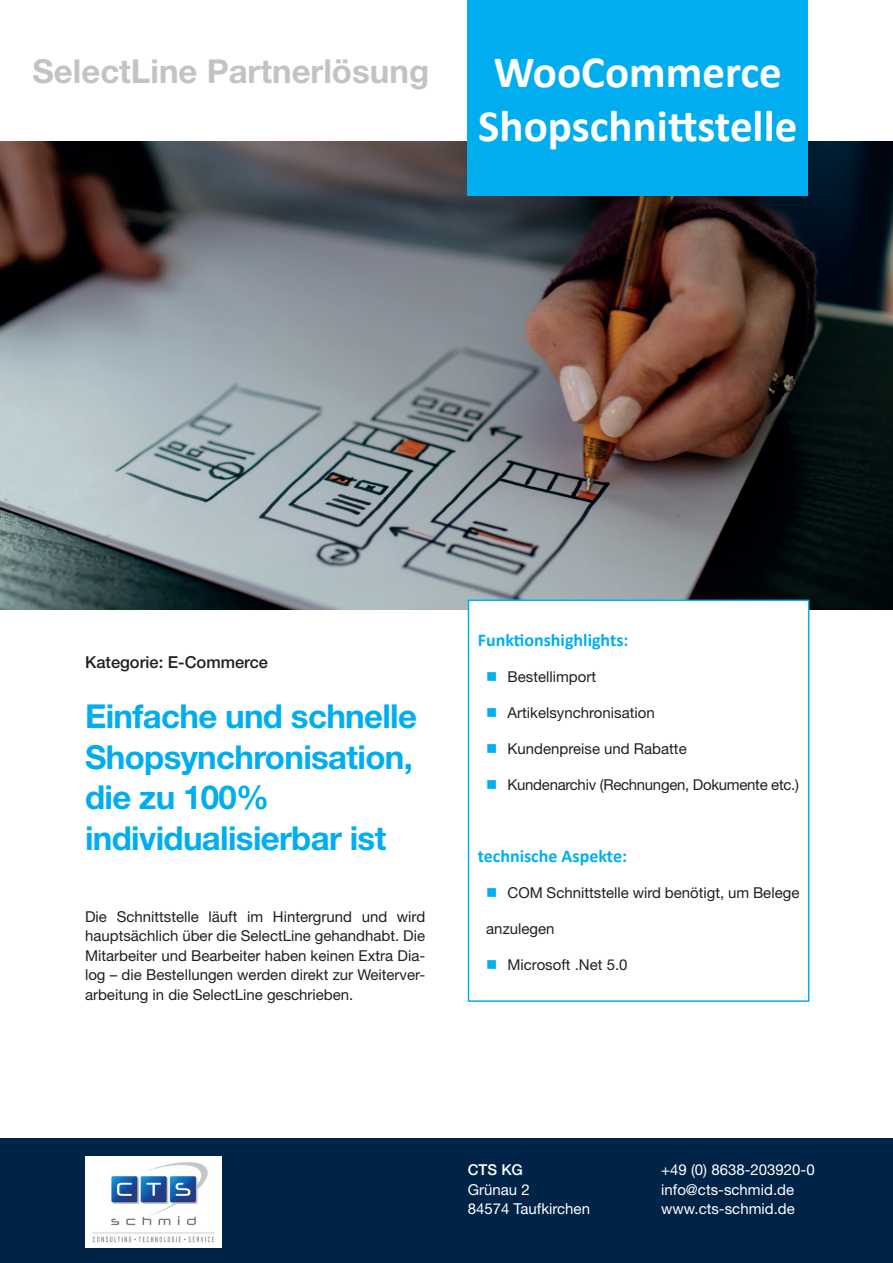
<style>
.page{position:relative;width:893px;height:1263px;background:#fff}
.page>*{position:absolute;margin:0;border:0;box-sizing:border-box;transform-origin:0 0}
.t1{font:700 45px/54px "Calibri";color:#fff;text-align:center}
.t2{font:700 33px/40.5px "Helvetica Neue LT Pro";letter-spacing:-.02em;color:#00aeef}
.t3{font:700 33px "Helvetica Neue LT Pro";color:#c2c3c3}
.t4{font:700 18px "Calibri";color:#00aeef}
.t5{font:500 16.5px "Helvetica Neue LT Pro";color:#231f20}
.t6{font:15px/19.5px "Helvetica Neue LT Pro";color:#231f20;text-align:justify}
.t7{font:15px/19.5px "Helvetica Neue LT Pro";color:#fff}
.t8{font:15px "Helvetica Neue LT Pro";letter-spacing:-.02em;color:#231f20}
.t9{font:500 15px "Helvetica Neue LT Pro";color:#fff}
.s1{color:#00aeef}
</style>
<div class="page">
<img style="left:0;top:142px;width:893px;height:468px">
<div style="left:468px;top:0;width:340px;height:195px;background:#00aeef"></div>
<div style="left:0;top:1138px;width:893px;height:125px;background:#002447"></div>
<div style="left:468px;top:600px;width:341px;height:401px;background:#fff"></div>
<div style="left:468px;top:600px;width:341px;height:402px;border:2px solid #00aeef"></div>
<img style="left:85px;top:1157px;width:137px;height:91px">
<h2 class="t3" style="left:33px;top:51px;width:398px">SelectLine Partnerlösung</h2>
<h1 class="t1" style="left:478px;top:45px;width:321px">WooCommerce<br>Shopschnittstelle</h1>
<p class="t5" style="left:85px;top:652px;width:185px">Kategorie: E-Commerce</p>
<h2 class="t2" style="left:85px;top:696px;width:334px">Einfache und schnelle<br>Shopsynchronisation, die zu 100% individualisierbar ist</h2>
<p class="t6" style="left:85px;top:906px;width:342px">Die Schnittstelle läuft im Hintergrund und wird hauptsächlich über die SelectLine gehandhabt. Die Mitarbeiter und Bearbeiter haben keinen Extra Dia&shy;log – die Bestellungen werden direkt zur Weiterver&shy;arbeitung in die SelectLine geschrieben.</p>
<p class="t4" style="left:478px;top:627px;width:152px">Funktionshighlights:</p>
<p class="t6" style="left:486px;top:666px;width:111px"><span class="s1">■</span> Bestellimport</p>
<p class="t6" style="left:486px;top:702px;width:170px"><span class="s1">■</span> Artikelsynchronisation</p>
<p class="t6" style="left:486px;top:738px;width:202px"><span class="s1">■</span> Kundenpreise und Rabatte</p>
<p class="t8" style="left:486px;top:775px;width:314px"><span class="s1">■</span> Kundenarchiv (Rechnungen, Dokumente etc.)</p>
<p class="t4" style="left:478px;top:843px;width:151px">technische Aspekte:</p>
<p class="t6" style="left:486px;top:882px;width:315px"><span class="s1">■</span> COM Schnittstelle wird benötigt, um Belege</p>
<p class="t6" style="left:486px;top:918px;width:70px">anzulegen</p>
<p class="t6" style="left:486px;top:954px;width:143px"><span class="s1">■</span> Microsoft .Net 5.0</p>
<p class="t9" style="left:468px;top:1161px;width:57px">CTS KG</p>
<p class="t7" style="left:468px;top:1179px;width:124px">Grünau 2<br>84574 Taufkirchen</p>
<p class="t7" style="left:661px;top:1160px;width:155px">+49 (0) 8638-203920-0 info@cts-schmid.de www.cts-schmid.de</p>
</div>
